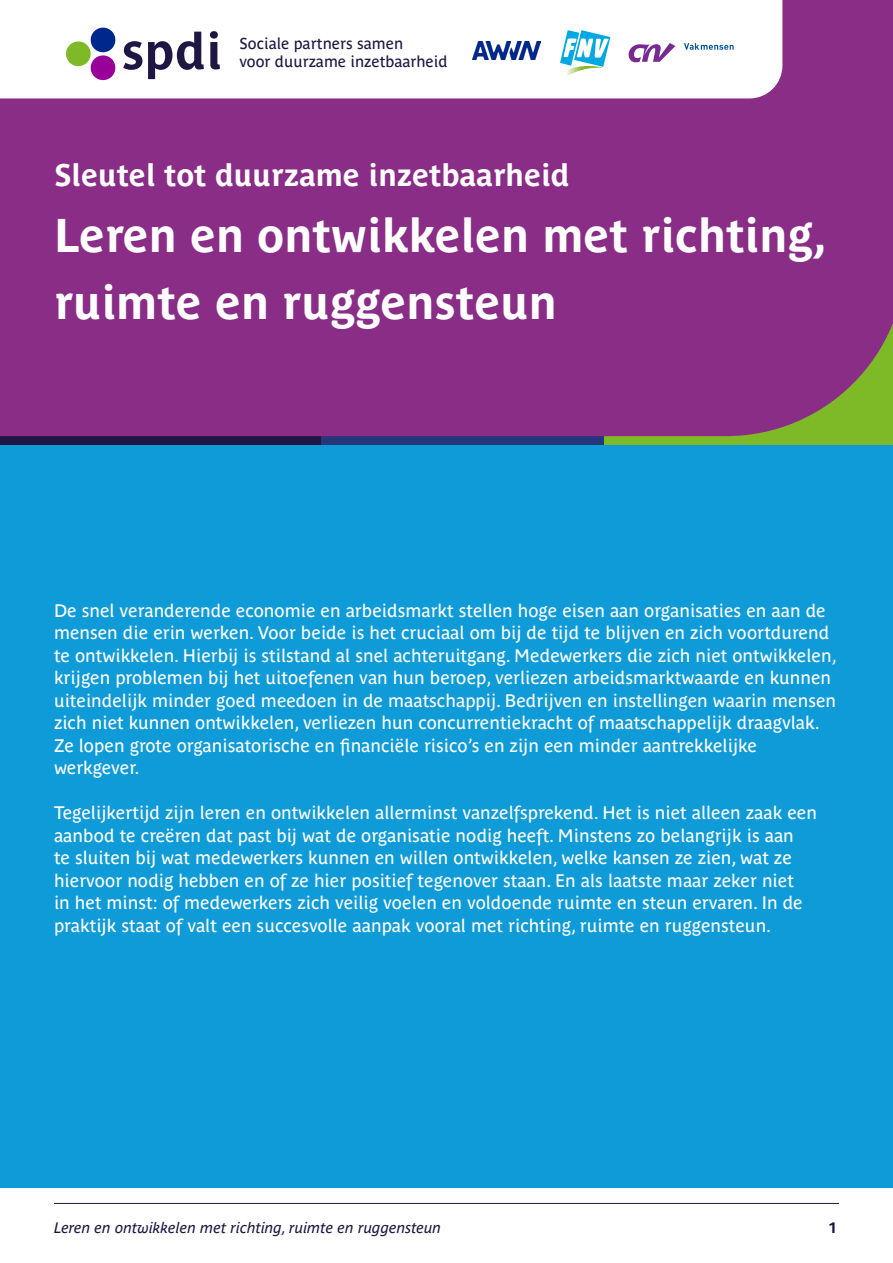
<style>
.page{position:relative;width:893px;height:1263px;background:#fff}
.page>*{position:absolute;margin:0;border:0;box-sizing:border-box;transform-origin:0 0}
.t1{font:700 50.55px "Parisine Plus Std";color:#1f1643}
.t2{font:700 46.8px/66.6px "Parisine Plus Std";color:#fff}
.t3{font:700 30.9px "Parisine Plus Std";color:#fff}
.t4{font:18px/22.5px "Parisine Plus Std";color:#fff}
.t5{font:15.6px "Parisine Plus Std";color:#1f1643}
.t6{font:italic 15px "Parisine Plus Std";color:#1f1643}
.t7{font:700 15px "Parisine Plus Std";color:#1f1643}
</style>
<div class="page">
<hr style="left:54px;top:1203px;width:785px;height:1px;background:#1f1643">
<div style="left:0;top:444px;width:893px;height:743px;background:#0f9bd8"></div>
<div style="left:0;top:379px;width:322px;height:65px;background:#1f1643"></div>
<div style="left:322px;top:379px;width:320px;height:65px;background:#25377a"></div>
<div style="left:604px;top:241px;width:289px;height:203px;background:#7eb928"></div>
<div style="left:0;top:0;width:893px;height:436px;background:#8a2d87"></div>
<svg style="left:0;top:0;width:782px;height:98px"></svg>
<svg style="left:65px;top:26px;width:52px;height:55px"></svg>
<svg style="left:559px;top:29px;width:52px;height:49px"></svg>
<svg style="left:629px;top:43px;width:46px;height:19px"></svg>
<svg style="left:684px;top:43px;width:50px;height:7px"></svg>
<img style="left:472px;top:42px;width:68px;height:18px">
<p class="t1" style="left:121px;top:22px;width:102px">spdi</p>
<p class="t5" style="left:239px;top:34px;width:165px">Sociale partners samen</p>
<p class="t5" style="left:239px;top:53px;width:210px">voor duurzame inzetbaarheid</p>
<p class="t3" style="left:54px;top:157px;width:517px">Sleutel tot duurzame inzetbaarheid</p>
<p class="t2" style="left:54px;top:202px;width:773px">Leren en ontwikkelen met richting, ruimte en ruggensteun</p>
<p class="t4" style="left:54px;top:599px;width:784px">De snel veranderende economie en arbeidsmarkt stellen hoge eisen aan organisaties en aan de mensen die erin werken. Voor beide is het cruciaal om bij de tijd te blijven en zich voortdurend te ontwikkelen. Hierbij is stilstand al snel achteruitgang. Medewerkers die zich niet ontwikkelen, krijgen problemen bij het uitoefenen van hun beroep, verliezen arbeidsmarktwaarde en kunnen uiteindelijk minder goed meedoen in de maatschappij. Bedrijven en instellingen waarin mensen zich niet kunnen ontwikkelen, verliezen hun concurrentiekracht of maatschappelijk draagvlak.<br>Ze lopen grote organisatorische en financiële risico’s en zijn een minder aantrekkelijke werkgever.</p>
<p class="t4" style="left:54px;top:802px;width:764px">Tegelijkertijd zijn leren en ontwikkelen allerminst vanzelfsprekend. Het is niet alleen zaak een aanbod te creëren dat past bij wat de organisatie nodig heeft. Minstens zo belangrijk is aan<br>te sluiten bij wat medewerkers kunnen en willen ontwikkelen, welke kansen ze zien, wat ze hiervoor nodig hebben en of ze hier positief tegenover staan. En als laatste maar zeker niet<br>in het minst: of medewerkers zich veilig voelen en voldoende ruimte en steun ervaren. In de praktijk staat of valt een succesvolle aanpak vooral met richting, ruimte en ruggensteun.</p>
<p class="t6" style="left:54px;top:1219px;width:389px">Leren en ontwikkelen met richting, ruimte en ruggensteun</p>
<p class="t7" style="left:829px;top:1219px;width:10px">1</p>
</div>
